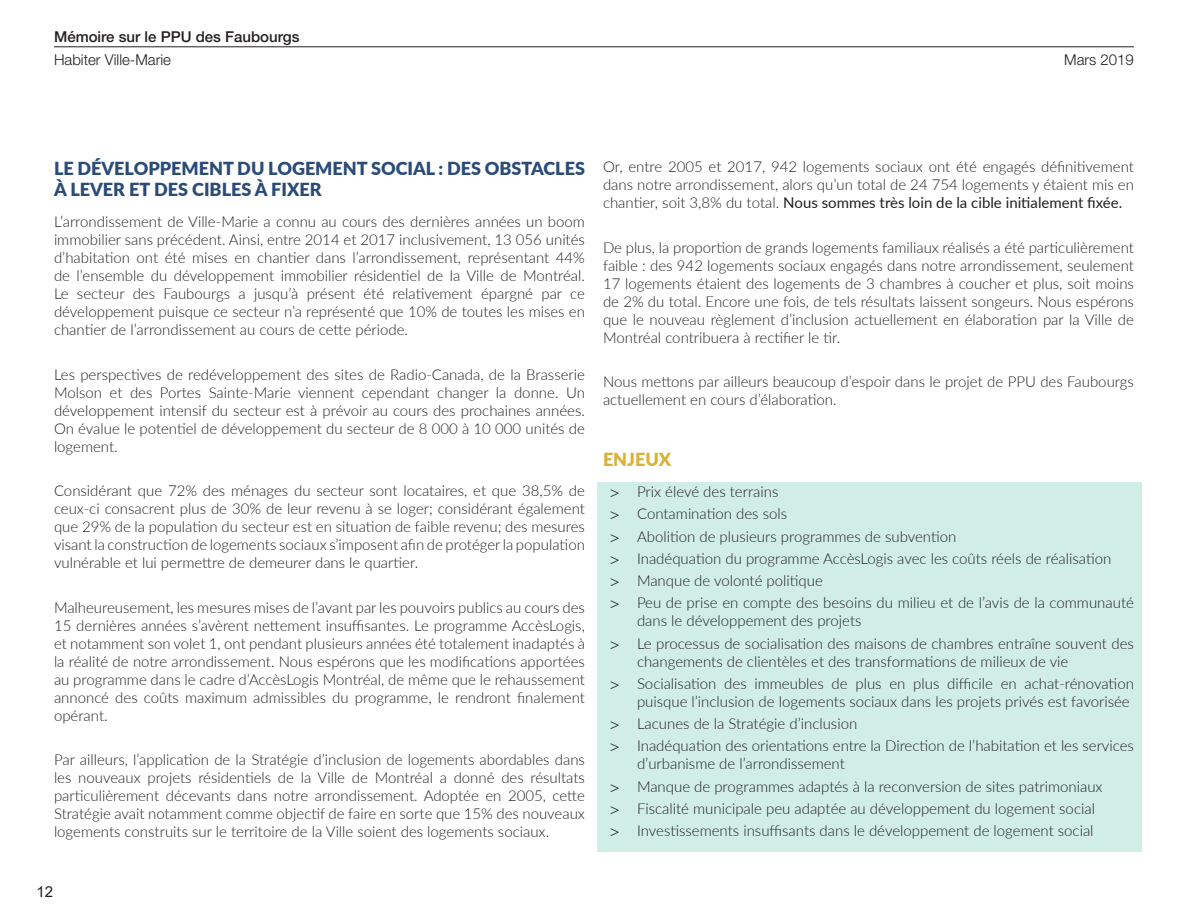
<style>
.page{position:relative;width:1188px;height:918px;background:#fff}
.page>*{position:absolute;margin:0;border:0;box-sizing:border-box;transform-origin:0 0}
.Uno{font:900 18px/21.6px "Lato";color:#2b4b78}
.Trio{font:900 18px "Lato";color:#dbb138}
.Texte{font:300 15px/18px "Lato";color:#231f20;text-align:justify}
.t1{font:500 15px "Helvetica Neue LT Std";color:#231f20}
.t2{font:300 15px "Helvetica Neue LT Std";color:#231f20}
.t3{font:15px "Arial";color:#231f20}
.s1{font-weight:400}
.s2{font-family:"Helvetica Neue LT Std"}
</style>
<div class="page">
<hr style="left:54px;top:46px;width:1080px;height:1px;background:#231f20">
<div style="left:597px;top:482px;width:545px;height:369px;background:#d0ede6"></div>
<p class="t1" style="left:54px;top:28px;width:247px">Mémoire sur le PPU des Faubourgs</p>
<p class="t2" style="left:54px;top:51px;width:119px">Habiter Ville-Marie</p>
<p class="t2" style="left:1064px;top:51px;width:71px">Mars 2019</p>
<p class="Uno" style="left:54px;top:157px;width:532px">LE DÉVELOPPEMENT DU LOGEMENT SOCIAL : DES OBSTACLES<br>À LEVER ET DES CIBLES À FIXER</p>
<p class="Texte" style="left:54px;top:212px;width:532px">L’arrondissement de Ville-Marie a connu au cours des dernières années un boom immobilier sans précédent. Ainsi, entre 2014 et 2017 inclusivement, 13 056 unités d’habitation ont été mises en chantier dans l’arrondissement, représentant 44% de l’ensemble du développement immobilier résidentiel de la Ville de Montréal.<br>Le secteur des Faubourgs a jusqu’à présent été relativement épargné par ce développement puisque ce secteur n’a représenté que 10% de toutes les mises en chantier de l’arrondissement au cours de cette période.</p>
<p class="Texte" style="left:54px;top:365px;width:532px">Les perspectives de redéveloppement des sites de Radio-Canada, de la Brasserie Molson et des Portes Sainte-Marie viennent cependant changer la donne. Un développement intensif du secteur est à prévoir au cours des prochaines années.<br>On évalue le potentiel de développement du secteur de 8 000 à 10 000 unités de logement.</p>
<p class="Texte" style="left:54px;top:481px;width:532px">Considérant que 72% des ménages du secteur sont locataires, et que 38,5% de ceux-ci consacrent plus de 30% de leur revenu à se loger; considérant également que 29% de la population du secteur est en situation de faible revenu; des mesures visant la construction de logements sociaux s’imposent afin de protéger la population vulnérable et lui permettre de demeurer dans le quartier.</p>
<p class="Texte" style="left:54px;top:598px;width:532px">Malheureusement, les mesures mises de l’avant par les pouvoirs publics au cours des 15 dernières années s’avèrent nettement insuffisantes. Le programme AccèsLogis, et notamment son volet 1, ont pendant plusieurs années été totalement inadaptés à la réalité de notre arrondissement. Nous espérons que les modifications apportées au programme dans le cadre d’AccèsLogis Montréal, de même que le rehaussement annoncé des coûts maximum admissibles du programme, le rendront finalement opérant.</p>
<p class="Texte" style="left:54px;top:750px;width:532px">Par ailleurs, l’application de la Stratégie d’inclusion de logements abordables dans les nouveaux projets résidentiels de la Ville de Montréal a donné des résultats particulièrement décevants dans notre arrondissement. Adoptée en 2005, cette Stratégie avait notamment comme objectif de faire en sorte que 15% des nouveaux logements construits sur le territoire de la Ville soient des logements sociaux.</p>
<p class="t3" style="left:36px;top:881px;width:18px">12</p>
<p class="Texte" style="left:603px;top:157px;width:532px">Or, entre 2005 et 2017, 942 logements sociaux ont été engagés définitivement dans notre arrondissement, alors qu’un total de 24 754 logements y étaient mis en chantier, soit 3,8% du total. <span class="s1">Nous sommes très loin de la cible initialement fixée.</span></p>
<p class="Texte" style="left:603px;top:238px;width:532px">De plus, la proportion de grands logements familiaux réalisés a été particulièrement faible : des 942 logements sociaux engagés dans notre arrondissement, seulement 17 logements étaient des logements de 3 chambres à coucher et plus, soit moins de 2% du total. Encore une fois, de tels résultats laissent songeurs. Nous espérons que le nouveau règlement d’inclusion actuellement en élaboration par la Ville de Montréal contribuera à rectifier le tir.</p>
<p class="Texte" style="left:603px;top:372px;width:532px">Nous mettons par ailleurs beaucoup d’espoir dans le projet de PPU des Faubourgs actuellement en cours d’élaboration.</p>
<p class="Trio" style="left:603px;top:446px;width:70px">ENJEUX</p>
<p class="Texte" style="left:610px;top:482px;width:170px"><span class="s2">&gt;</span> Prix élevé des terrains</p>
<p class="Texte" style="left:610px;top:504px;width:179px"><span class="s2">&gt;</span> Contamination des sols</p>
<p class="Texte" style="left:610px;top:527px;width:348px"><span class="s2">&gt;</span> Abolition de plusieurs programmes de subvention</p>
<p class="Texte" style="left:610px;top:549px;width:503px"><span class="s2">&gt;</span> Inadéquation du programme AccèsLogis avec les coûts réels de réalisation</p>
<p class="Texte" style="left:610px;top:571px;width:214px"><span class="s2">&gt;</span> Manque de volonté politique</p>
<p class="Texte" style="left:637px;top:593px;width:498px;text-indent:-27px"><span class="s2">&gt;</span> Peu de prise en compte des besoins du milieu et de l’avis de la communauté dans le développement des projets</p>
<p class="Texte" style="left:637px;top:634px;width:498px;text-indent:-27px"><span class="s2">&gt;</span> Le processus de socialisation des maisons de chambres entraîne souvent des changements de clientèles et des transformations de milieux de vie</p>
<p class="Texte" style="left:610px;top:674px;width:525px;text-align:right"><span class="s2">&gt;</span> Socialisation des immeubles de plus en plus difficile en achat-rénovation puisque l’inclusion de logements sociaux dans les projets privés est favorisée</p>
<p class="Texte" style="left:610px;top:714px;width:249px"><span class="s2">&gt;</span> Lacunes de la Stratégie d’inclusion</p>
<p class="Texte" style="left:637px;top:736px;width:498px;text-indent:-27px"><span class="s2">&gt;</span> Inadéquation des orientations entre la Direction de l’habitation et les services d’urbanisme de l’arrondissement</p>
<p class="Texte" style="left:610px;top:777px;width:494px"><span class="s2">&gt;</span> Manque de programmes adaptés à la reconversion de sites patrimoniaux</p>
<p class="Texte" style="left:610px;top:799px;width:486px"><span class="s2">&gt;</span> Fiscalité municipale peu adaptée au développement du logement social</p>
<p class="Texte" style="left:610px;top:821px;width:485px"><span class="s2">&gt;</span> Investissements insuffisants dans le développement de logement social</p>
</div>
